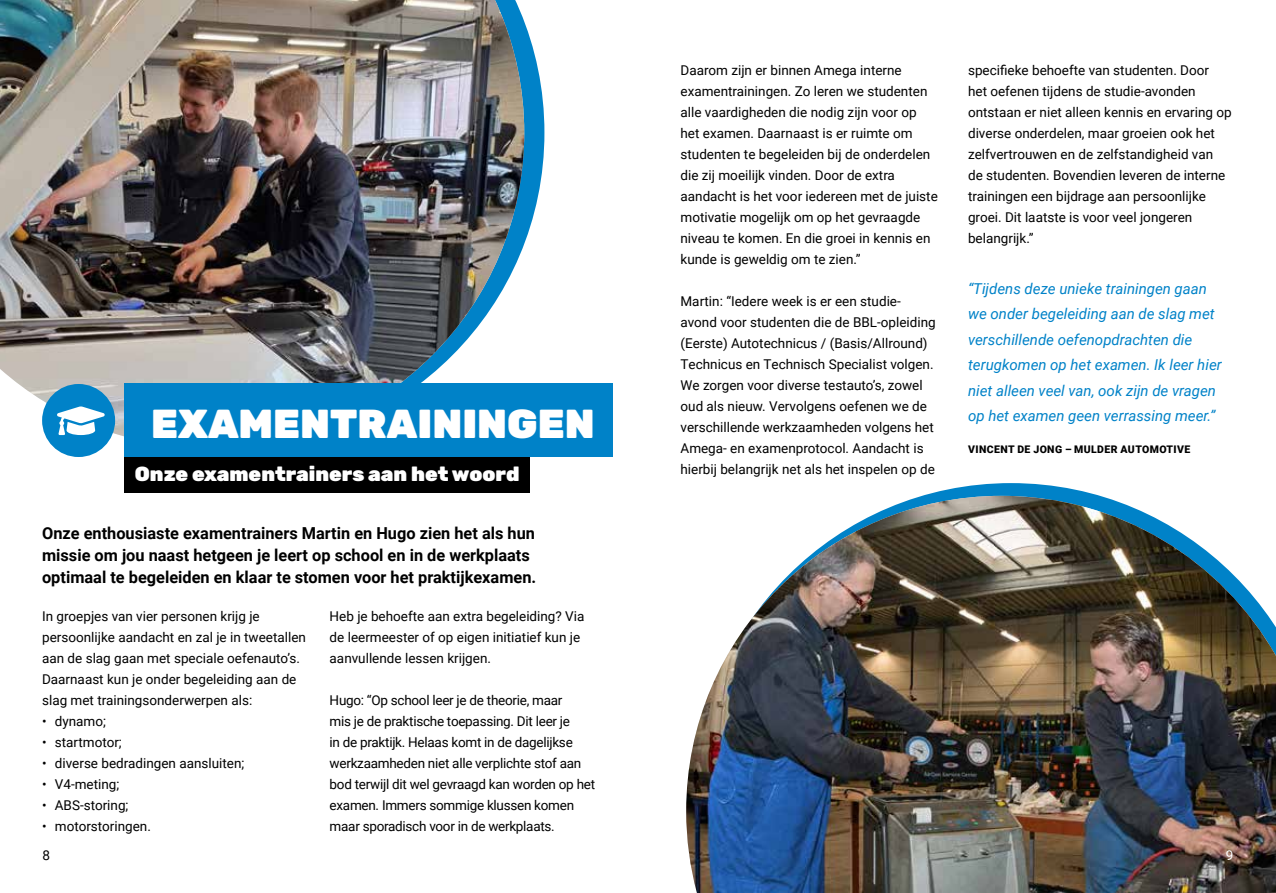
<style>
.page{position:relative;width:1276px;height:893px;background:#fff}
.page>*{position:absolute;margin:0;border:0;box-sizing:border-box;transform-origin:0 0}
.t1{font:900 40.5px "Rubik";color:#fff}
.t2{font:900 20.4px "Rubik";color:#fff}
.t3{font:700 16.5px/22.2px "Roboto";color:#000}
.t4{font:italic 15px/25.5px "Roboto";color:#0082c8}
.t5{font:13.5px/21px "Roboto";color:#000}
.t6{font:13.5px/21px "Roboto";letter-spacing:-.02em;color:#000}
.t7{font:13.5px "Roboto";color:#fff}
.t8{font:900 10.5px "Roboto";letter-spacing:.035em;color:#000}
</style>
<div class="page">
<svg style="left:524px;top:21px;width:20px;height:363px"></svg>
<svg style="left:922px;top:483px;width:178px;height:13px;fill:#0082c8"></svg>
<img style="left:0;top:0;width:524px;height:448px">
<div style="left:124px;top:452px;width:406px;height:41px;background:#000"></div>
<div style="left:124px;top:384px;width:489px;height:73px;background:#0082c8"></div>
<img style="left:686px;top:496px;width:590px;height:397px">
<div style="left:42px;top:384px;width:73px;height:73px;background:#0082c8;border-radius:50%"></div>
<svg style="left:57px;top:406px;width:48px;height:29px"></svg>
<h1 class="t1" style="left:151px;top:399px;width:445px">EXAMENTRAININGEN</h1>
<h2 class="t2" style="left:135px;top:462px;width:386px">Onze examentrainers aan het woord</h2>
<p class="t3" style="left:42px;top:521px;width:496px">Onze enthousiaste examentrainers Martin en Hugo zien het als hun missie om jou naast hetgeen je leert op school en in de werkplaats optimaal te begeleiden en klaar te stomen voor het praktijkexamen.</p>
<p class="t5" style="left:42px;top:605px;width:265px">In groepjes van vier personen krijg je persoonlijke aandacht en zal je in tweetallen aan de slag gaan met speciale oefenauto’s.<br>Daarnaast kun je onder begeleiding aan de slag met trainingsonderwerpen als:</p>
<p class="t5" style="left:42px;top:710px;width:65px">• dynamo;</p>
<p class="t5" style="left:42px;top:731px;width:81px">• startmotor;</p>
<p class="t5" style="left:42px;top:752px;width:204px">• diverse bedradingen aansluiten;</p>
<p class="t5" style="left:42px;top:773px;width:79px">• V4-meting;</p>
<p class="t5" style="left:42px;top:794px;width:88px">• ABS-storing;</p>
<p class="t5" style="left:42px;top:815px;width:110px">• motorstoringen.</p>
<p class="t5" style="left:330px;top:605px;width:256px">Heb je behoefte aan extra begeleiding? Via de leermeester of op eigen initiatief kun je aanvullende lessen krijgen.</p>
<p class="t6" style="left:330px;top:689px;width:267px">Hugo: “Op school leer je de theorie, maar<br>mis je de praktische toepassing. Dit leer je<br>in de praktijk. Helaas komt in de dagelijkse werkzaamheden niet alle verplichte stof aan bod terwijl dit wel gevraagd kan worden op het examen. Immers sommige klussen komen maar sporadisch voor in de werkplaats.</p>
<p class="t5" style="left:680px;top:59px;width:259px">Daarom zijn er binnen Amega interne examentrainingen. Zo leren we studenten alle vaardigheden die nodig zijn voor op het examen. Daarnaast is er ruimte om studenten te begeleiden bij de onderdelen die zij moeilijk vinden. Door de extra aandacht is het voor iedereen met de juiste motivatie mogelijk om op het gevraagde niveau te komen. En die groei in kennis en kunde is geweldig om te zien.”</p>
<p class="t5" style="left:680px;top:290px;width:257px">Martin: “Iedere week is er een studie&shy;avond voor studenten die de BBL-opleiding (Eerste) Autotechnicus / (Basis/Allround)<br>Technicus en Technisch Specialist volgen.<br>We zorgen voor diverse testauto’s, zowel oud als nieuw. Vervolgens oefenen we de verschillende werkzaamheden volgens het Amega- en examenprotocol. Aandacht is hierbij belangrijk net als het inspelen op de</p>
<p class="t5" style="left:968px;top:59px;width:265px">specifieke behoefte van studenten. Door<br>het oefenen tijdens de studie-avonden ontstaan er niet alleen kennis en ervaring op diverse onderdelen, maar groeien ook het zelfvertrouwen en de zelfstandigheid van<br>de studenten. Bovendien leveren de interne trainingen een bijdrage aan persoonlijke groei. Dit laatste is voor veel jongeren belangrijk.”</p>
<p class="t4" style="left:968px;top:275px;width:255px">“Tijdens deze unieke trainingen gaan we onder begeleiding aan de slag met verschillende oefenopdrachten die terugkomen op het examen. Ik leer hier niet alleen veel van, ook zijn de vragen op het examen geen verrassing meer.”</p>
<p class="t8" style="left:968px;top:442px;width:223px">VINCENT DE JONG – MULDER AUTOMOTIVE</p>
<p class="t5" style="left:43px;top:844px;width:9px">8</p>
<p class="t7" style="left:1225px;top:845px;width:9px">9</p>
</div>
